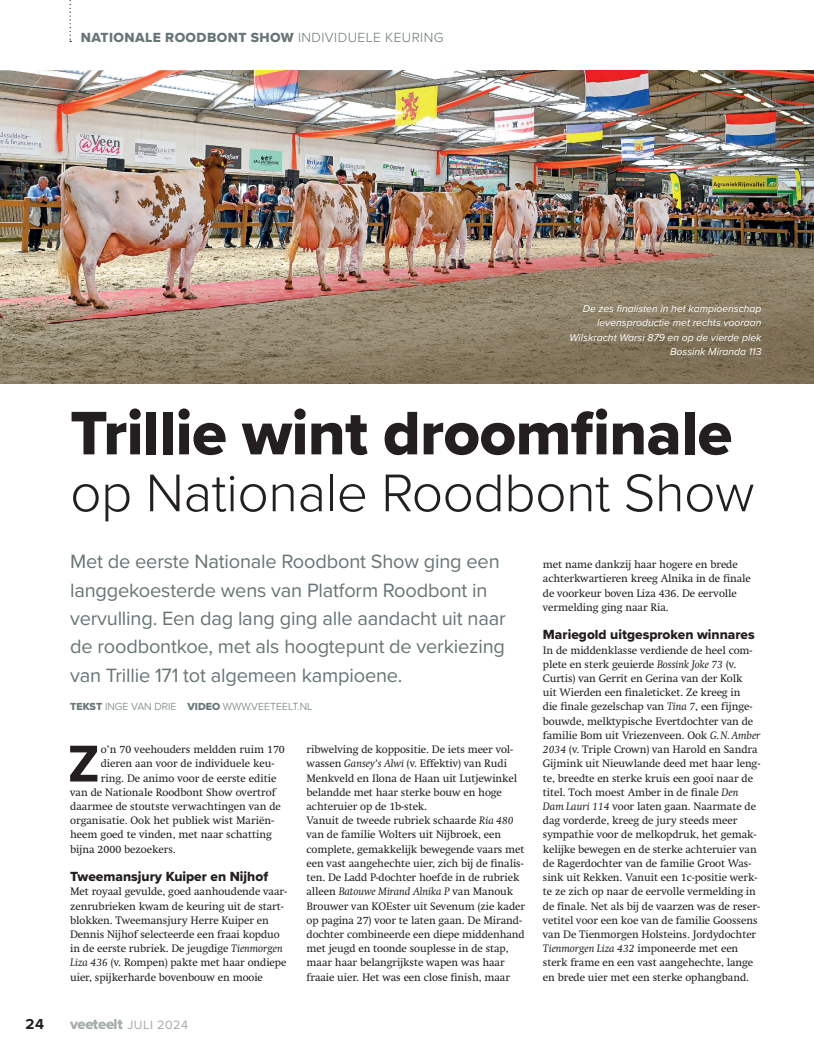
<style>
.page{position:relative;width:814px;height:1051px;background:#fff}
.page>*{position:absolute;margin:0;border:0;box-sizing:border-box;transform-origin:0 0}
.t1{font:63.75px "Proxima Nova Extrabld";letter-spacing:-.01em;color:#231f20}
.t2{font:300 55px "Proxima Nova";letter-spacing:-.01em;color:#231f20}
.t3{font:700 53.62px "Proxima Nova";color:#231f20}
.t4{font:20px/28.5px "Proxima Nova";letter-spacing:-.01em;color:#687575}
.t5{font:15px "Proxima Nova Extrabld";letter-spacing:-.02em;color:#a6acac}
.t6{font:700 15px "Proxima Nova";color:#231f20}
.t7{font:13.75px "Proxima Nova Extrabld";color:#231f20}
.t8{font:13.75px "Proxima Nova Extrabld";letter-spacing:.03em;color:#687575}
.t9{font:11px/14.2px "Swift LT Pro";letter-spacing:-.01em;color:#231f20}
.t10{font:300 10.62px "Proxima Nova";color:#687575}
.t11{font:italic 10.38px/14.2px "Proxima Nova";color:#fff;text-align:right}
.s1{font-family:"Proxima Nova";font-weight:300}
.s2{font-style:italic}
.s3{font-family:"Proxima Nova Extrabld";font-weight:400}
.s4{font-family:"Proxima Nova";font-size:12.5px}
</style>
<div class="page">
<img style="left:0;top:70px;width:813px;height:313px">
<svg style="left:0;top:89px;width:3px;height:10px"></svg>
<svg style="left:70px;top:0;width:1px;height:42px"></svg>
<p class="t8" style="left:81px;top:27px;width:364px">NATIONALE ROODBONT SHOW <span class="s1">INDIVIDUELE KEURING</span></p>
<p class="t11" style="left:569px;top:301px;width:193px">De zes finalisten in het kampioenschap levensproductie met rechts vooraan Wilskracht Warsi 879 en op de vierde plek Bossink Miranda 113</p>
<h1 class="t1" style="left:70px;top:386px;width:663px">Trillie wint droomfinale</h1>
<h2 class="t2" style="left:70px;top:452px;width:685px">op Nationale Roodbont Show</h2>
<p class="t9" style="left:543px;top:557px;width:209px">met name dankzĳ haar hogere en brede achterkwartieren kreeg Alnika in de finale de voorkeur boven Liza 436. De eervolle vermelding ging naar Ria.</p>
<p class="t7" style="left:543px;top:624px;width:213px">Mariegold uitgesproken winnares</p>
<p class="t9" style="left:543px;top:643px;width:219px">In de middenklasse verdiende de heel com&shy;plete en sterk geuierde <span class="s2">Bossink Joke 73</span> (v.<br>Curtis) van Gerrit en Gerina van der Kolk<br>uit Wierden een finaleticket. Ze kreeg in<br>die finale gezelschap van <span class="s2">Tina 7</span>, een fĳnge&shy;bouwde, melktypische Evertdochter van de familie Bom uit Vriezenveen. Ook <span class="s2">G. N. Amber 2034</span> (v. Triple Crown) van Harold en Sandra Gĳmink uit Nieuwlande deed met haar leng&shy;te, breedte en sterke kruis een gooi naar de titel. Toch moest Amber in de finale <span class="s2">Den Dam Lauri 114</span> voor laten gaan. Naarmate de dag vorderde, kreeg de jury steeds meer sympathie voor de melkopdruk, het gemak&shy;kelĳke bewegen en de sterke achteruier van de Ragerdochter van de familie Groot Was&shy;sink uit Rekken. Vanuit een 1c-positie werk&shy;te ze zich op naar de eervolle vermelding in de finale. Net als bĳ de vaarzen was de reser&shy;vetitel voor een koe van de familie Goossens van De Tienmorgen Holsteins. Jordydochter <span class="s2">Tienmorgen Liza 432</span> imponeerde met een sterk frame en een vast aangehechte, lange en brede uier met een sterke ophangband.</p>
<h3 class="t4" style="left:70px;top:546px;width:437px">Met de eerste Nationale Roodbont Show ging een langgekoesterde wens van Platform Roodbont in vervulling. Een dag lang ging alle aandacht uit naar de roodbontkoe, met als hoogtepunt de verkiezing van Trillie 171 tot algemeen kampioene.</h3>
<p class="t10" style="left:70px;top:699px;width:244px"><span class="s3">TEKST</span> INGE VAN DRIE <span class="s3">VIDEO</span> WWW.VEETEELT.NL</p>
<h3 class="t3" style="left:68px;top:724px;width:33px">Z</h3>
<p class="t9" style="left:101px;top:742px;width:186px">o’n 70 veehouders meldden ruim 170</p>
<p class="t9" style="left:306px;top:742px;width:220px">ribwelving de koppositie. De iets meer vol&shy;wassen <span class="s2">Gansey’s Alwi</span> (v. Effektiv) van Rudi Menkveld en Ilona de Haan uit Lutjewinkel belandde met haar sterke bouw en hoge achteruier op de 1b-stek.<br>Vanuit de tweede rubriek schaarde <span class="s2">Ria 480 </span>van de familie Wolters uit Nĳbroek, een complete, gemakkelĳk bewegende vaars met een vast aangehechte uier, zich bĳ de finalis&shy;ten. De Ladd P-dochter hoefde in de rubriek alleen <span class="s2">Batouwe Mirand Alnika P</span> van Manouk Brouwer van KOEster uit Sevenum (zie kader op pagina 27) voor te laten gaan. De Mirand&shy;dochter combineerde een diepe middenhand met jeugd en toonde souplesse in de stap, maar haar belangrĳkste wapen was haar fraaie uier. Het was een close finish, maar</p>
<p class="t9" style="left:101px;top:756px;width:175px">dieren aan voor de individuele keu-</p>
<p class="t9" style="left:101px;top:771px;width:177px">ring. De animo voor de eerste editie</p>
<p class="t9" style="left:70px;top:785px;width:207px">van de Nationale Roodbont Show overtrof</p>
<p class="t9" style="left:70px;top:799px;width:212px">daarmee de stoutste verwachtingen van de</p>
<p class="t9" style="left:70px;top:813px;width:205px">organisatie. Ook het publiek wist Mariën-</p>
<p class="t9" style="left:70px;top:827px;width:203px">heem goed te vinden, met naar schatting</p>
<p class="t9" style="left:70px;top:842px;width:107px">bĳna 2000 bezoekers.</p>
<p class="t7" style="left:70px;top:866px;width:199px">Tweemansjury Kuiper en Nijhof</p>
<p class="t9" style="left:70px;top:884px;width:218px">Met royaal gevulde, goed aanhoudende vaar&shy;zenrubrieken kwam de keuring uit de start&shy;blokken. Tweemansjury Herre Kuiper en Dennis Nĳhof selecteerde een fraai kopduo in de eerste rubriek. De jeugdige <span class="s2">Tienmorgen Liza 436</span> (v. Rompen) pakte met haar ondiepe uier, spĳkerharde bovenbouw en mooie</p>
<h3 class="t6" style="left:25px;top:1013px;width:20px">24</h3>
<h3 class="t5" style="left:70px;top:1013px;width:119px">veeteelt <span class="s4">JULI 2024</span></h3>
</div>
